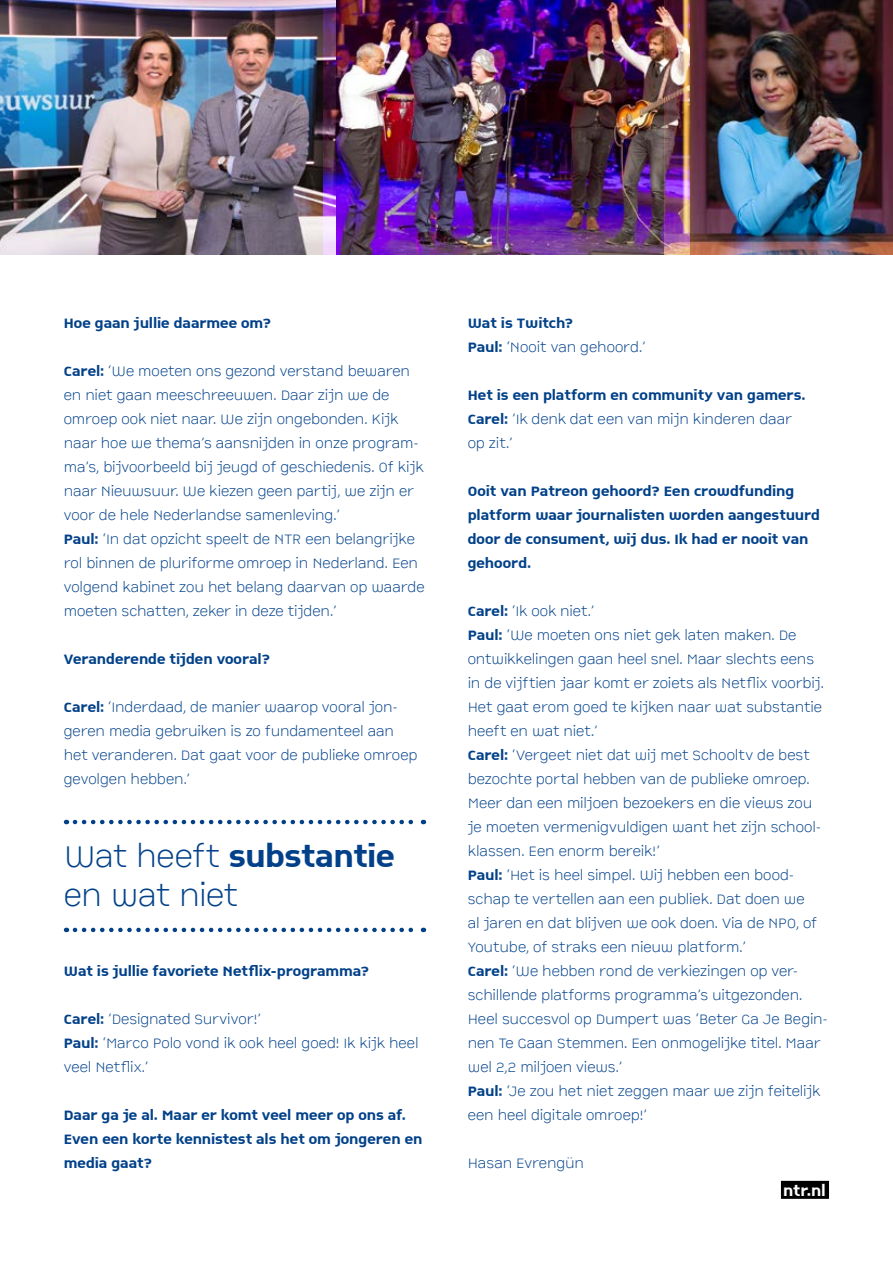
<style>
.page{position:relative;width:893px;height:1263px;background:#fff}
.page>*{position:absolute;margin:0;border:0;box-sizing:border-box;transform-origin:0 0}
.t1{font:33px "CP Company TT Bold";letter-spacing:-.015em;color:#024189}
.t2{font:33px "CP Company TT Light";letter-spacing:-.02em;color:#024189}
.t3{font:16.5px "CP Company TT Bold";color:#fff}
.t4{font:15px/24px "CP Company TT Light";letter-spacing:-.005em;color:#024189}
.t5{font:15px/24px "CP Company TT Bold";letter-spacing:-.005em;color:#024189}
.s1{font-family:"CP Company TT Bold"}
.s2{font-family:"CP Company TT Light"}
</style>
<div class="page">
<img style="left:0;top:0;width:323px;height:255px">
<img style="left:323px;top:0;width:341px;height:255px">
<img style="left:664px;top:0;width:229px;height:255px">
<div style="left:781px;top:1181px;width:48px;height:18px;background:#000"></div>
<svg style="left:75px;top:820px;width:349px;height:4px"></svg>
<svg style="left:75px;top:928px;width:349px;height:4px"></svg>
<p class="t5" style="left:64px;top:311px;width:209px">Hoe gaan jullie daarmee om?</p>
<p class="t4" style="left:64px;top:360px;width:362px"><span class="s1">Carel:</span> ‘We moeten ons gezond verstand bewaren en niet gaan meeschreeuwen. Daar zijn we de omroep ook niet naar. We zijn ongebonden. Kijk naar hoe we thema’s aansnijden in onze program&shy;ma’s, bijvoorbeeld bij jeugd of geschiedenis. Of kijk naar Nieuwsuur. We kiezen geen partij, we zijn er voor de hele Nederlandse samenleving.’<br><span class="s1">Paul:</span> ‘In dat opzicht speelt de NTR een belangrijke rol binnen de pluriforme omroep in Nederland. Een volgend kabinet zou het belang daarvan op waarde moeten schatten, zeker in deze tijden.’</p>
<p class="t5" style="left:64px;top:647px;width:208px">Veranderende tijden vooral?</p>
<p class="t4" style="left:64px;top:696px;width:355px"><span class="s1">Carel:</span> ‘Inderdaad, de manier waarop vooral jon&shy;geren media gebruiken is zo fundamenteel aan het veranderen. Dat gaat voor de publieke omroep gevolgen hebben.’</p>
<h1 class="t1" style="left:64px;top:836px;width:332px"><span class="s2">Wat heeft</span> substantie</h1>
<h1 class="t2" style="left:64px;top:878px;width:176px">en wat niet</h1>
<p class="t5" style="left:64px;top:959px;width:307px">Wat is jullie favoriete Netflix-programma?</p>
<p class="t4" style="left:64px;top:1008px;width:356px"><span class="s1">Carel:</span> ’Designated Survivor!’<br><span class="s1">Paul:</span> ‘Marco Polo vond ik ook heel goed! Ik kijk heel veel Netflix.’</p>
<p class="t5" style="left:64px;top:1103px;width:360px">Daar ga je al. Maar er komt veel meer op ons af.<br>Even een korte kennistest als het om jongeren en media gaat?</p>
<p class="t5" style="left:468px;top:311px;width:107px">Wat is Twitch?</p>
<p class="t4" style="left:468px;top:336px;width:180px"><span class="s1">Paul:</span> ‘Nooit van gehoord.’</p>
<p class="t5" style="left:468px;top:383px;width:339px">Het is een platform en community van gamers.</p>
<p class="t4" style="left:468px;top:408px;width:326px"><span class="s1">Carel:</span> ’Ik denk dat een van mijn kinderen daar op zit.’</p>
<p class="t5" style="left:468px;top:479px;width:354px">Ooit van Patreon gehoord? Een crowdfunding platform waar journalisten worden aangestuurd door de consument, wij dus. Ik had er nooit van gehoord.</p>
<p class="t4" style="left:468px;top:600px;width:361px"><span class="s1">Carel:</span> ‘Ik ook niet.’<br><span class="s1">Paul:</span> ‘We moeten ons niet gek laten maken. De ontwikkelingen gaan heel snel. Maar slechts eens in de vijftien jaar komt er zoiets als Netflix voorbij.<br>Het gaat erom goed te kijken naar wat substantie heeft en wat niet.’<br><span class="s1">Carel:</span> ‘Vergeet niet dat wij met Schooltv de best bezochte portal hebben van de publieke omroep.<br>Meer dan een miljoen bezoekers en die views zou je moeten vermenigvuldigen want het zijn school&shy;klassen. Een enorm bereik!’<br><span class="s1">Paul:</span> ‘Het is heel simpel. Wij hebben een bood&shy;schap te vertellen aan een publiek. Dat doen we<br>al jaren en dat blijven we ook doen. Via de NPO, of Youtube, of straks een nieuw platform.’<br><span class="s1">Carel:</span> ‘We hebben rond de verkiezingen op ver&shy;schillende platforms programma’s uitgezonden.<br>Heel succesvol op Dumpert was ‘Beter Ga Je Begin&shy;nen Te Gaan Stemmen. Een onmogelijke titel. Maar wel 2,2 miljoen views.’<br><span class="s1">Paul:</span> ‘Je zou het niet zeggen maar we zijn feitelijk een heel digitale omroep!’</p>
<p class="t4" style="left:468px;top:1152px;width:118px">Hasan Evrengün</p>
<p class="t3" style="left:783px;top:1180px;width:44px">ntr.nl</p>
</div>
